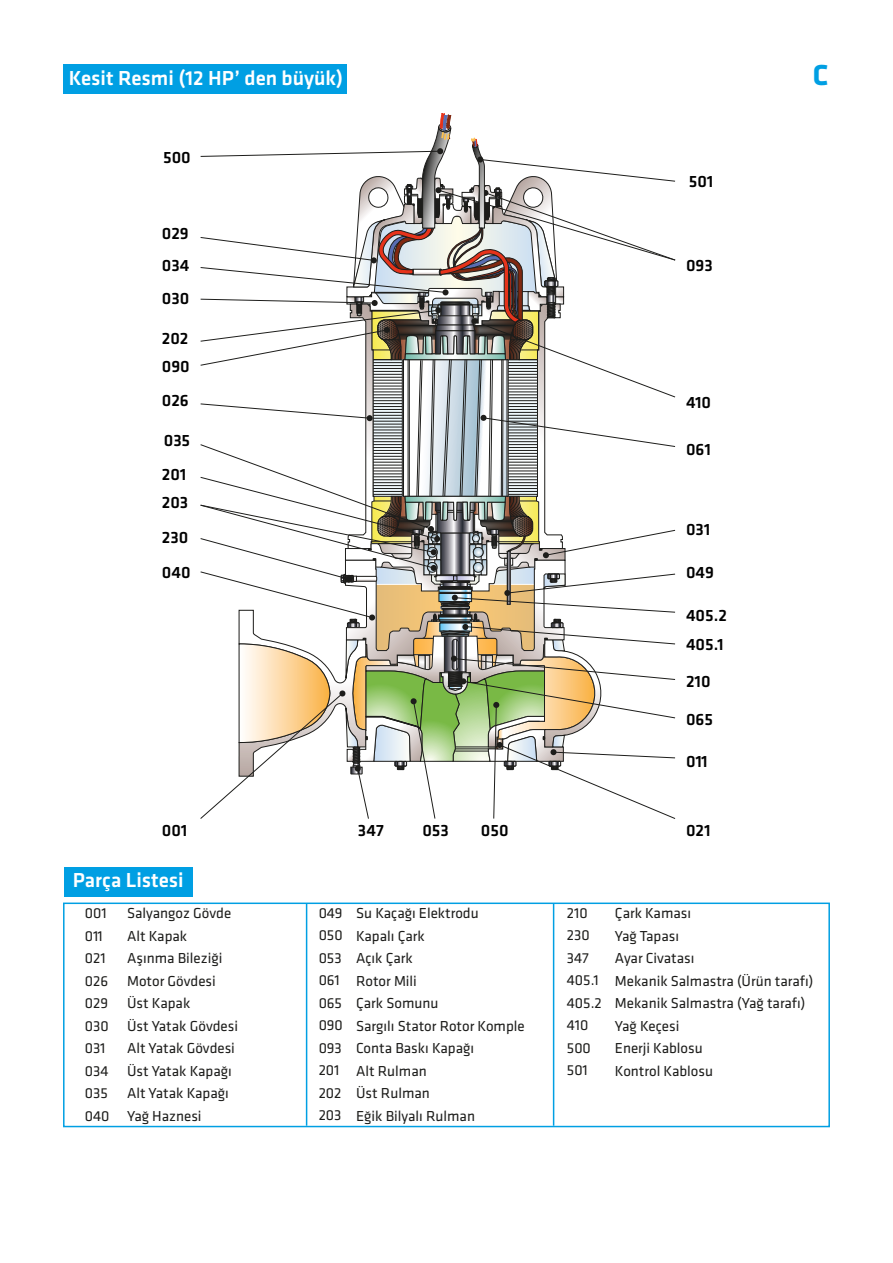
<style>
.page{position:relative;width:893px;height:1263px;background:#fff}
.page>*{position:absolute;margin:0;border:0;box-sizing:border-box;transform-origin:0 0}
.t1{font:700 30px "Klavika Basic";color:#009fe3}
.t2{font:500 21px "Klavika Basic";color:#fff}
.t3{font:500 16.95px/28.8px "Klavika Basic";color:#000}
.t4{font:15px/22.5px "Klavika Basic";color:#1d1d1b}
</style>
<div class="page">
<hr style="left:306px;top:903px;width:1px;height:223px;background:#009fe3">
<hr style="left:553px;top:903px;width:1px;height:223px;background:#009fe3">
<svg style="left:200px;top:93px;width:476px;height:726px"></svg>
<div style="left:63px;top:902px;width:767px;height:225px;border:2px solid #009fe3"></div>
<div style="left:64px;top:867px;width:129px;height:29px;background:#009fe3"></div>
<div style="left:64px;top:64px;width:283px;height:29px;background:#009fe3"></div>
<h2 class="t2" style="left:69px;top:64px;width:276px">Kesit Resmi (12 HP’ den büyük)</h2>
<p class="t3" style="left:163px;top:143px;width:29px">500</p>
<p class="t3" style="left:162px;top:218px;width:28px">029</p>
<p class="t3" style="left:162px;top:250px;width:29px">034</p>
<p class="t3" style="left:162px;top:283px;width:29px">030</p>
<p class="t3" style="left:162px;top:324px;width:28px">202</p>
<p class="t3" style="left:162px;top:349px;width:29px;line-height:34px">090<br>026</p>
<p class="t3" style="left:164px;top:425px;width:28px">035</p>
<p class="t3" style="left:162px;top:460px;width:26px">201</p>
<p class="t3" style="left:162px;top:488px;width:28px">203</p>
<p class="t3" style="left:162px;top:522px;width:28px">230</p>
<p class="t3" style="left:162px;top:558px;width:30px">040</p>
<p class="t3" style="left:162px;top:816px;width:27px">001</p>
<h2 class="t2" style="left:73px;top:866px;width:112px">Parça Listesi</h2>
<p class="t3" style="left:358px;top:816px;width:27px">347</p>
<p class="t3" style="left:689px;top:166px;width:26px">501</p>
<p class="t3" style="left:686px;top:251px;width:28px">093</p>
<p class="t3" style="left:422px;top:816px;width:28px">053</p>
<p class="t3" style="left:686px;top:388px;width:27px">410</p>
<p class="t3" style="left:686px;top:434px;width:26px">061</p>
<p class="t3" style="left:686px;top:514px;width:26px">031</p>
<p class="t3" style="left:686px;top:558px;width:29px">049</p>
<p class="t3" style="left:686px;top:600px;width:42px">405.2<br>405.1</p>
<p class="t3" style="left:686px;top:667px;width:26px">210</p>
<p class="t3" style="left:686px;top:705px;width:29px">065</p>
<p class="t3" style="left:686px;top:746px;width:23px">011</p>
<p class="t3" style="left:481px;top:816px;width:29px">050</p>
<p class="t3" style="left:686px;top:816px;width:26px">021</p>
<h1 class="t1" style="left:813px;top:53px;width:17px">C</h1>
<p class="t4" style="left:85px;top:902px;width:26px">001<br>011<br>021<br>026<br>029<br>030<br>031<br>034<br>035<br>040</p>
<p class="t4" style="left:319px;top:901px;width:26px">049<br>050<br>053<br>061<br>065<br>090<br>093<br>201<br>202<br>203</p>
<p class="t4" style="left:356px;top:902px;width:170px">Su Kaçağı Elektrodu<br>Kapalı Çark<br>Açık Çark<br>Rotor Mili<br>Çark Somunu<br>Sargılı Stator Rotor Komple<br>Conta Baskı Kapağı<br>Alt Rulman<br>Üst Rulman<br>Eğik Bilyalı Rulman</p>
<p class="t4" style="left:127px;top:902px;width:112px">Salyangoz Gövde<br>Alt Kapak<br>Aşınma Bileziği<br>Motor Gövdesi<br>Üst Kapak<br>Üst Yatak Gövdesi<br>Alt Yatak Gövdesi<br>Üst Yatak Kapağı<br>Alt Yatak Kapağı<br>Yağ Haznesi</p>
<p class="t4" style="left:567px;top:901px;width:36px">210<br>230<br>347<br>405.1<br>405.2<br>410<br>500<br>501</p>
<p class="t4" style="left:615px;top:902px;width:200px">Çark Kaması<br>Yağ Tapası<br>Ayar Civatası<br>Mekanik Salmastra (Ürün tarafı)<br>Mekanik Salmastra (Yağ tarafı)<br>Yağ Keçesi<br>Enerji Kablosu<br>Kontrol Kablosu</p>
</div>
